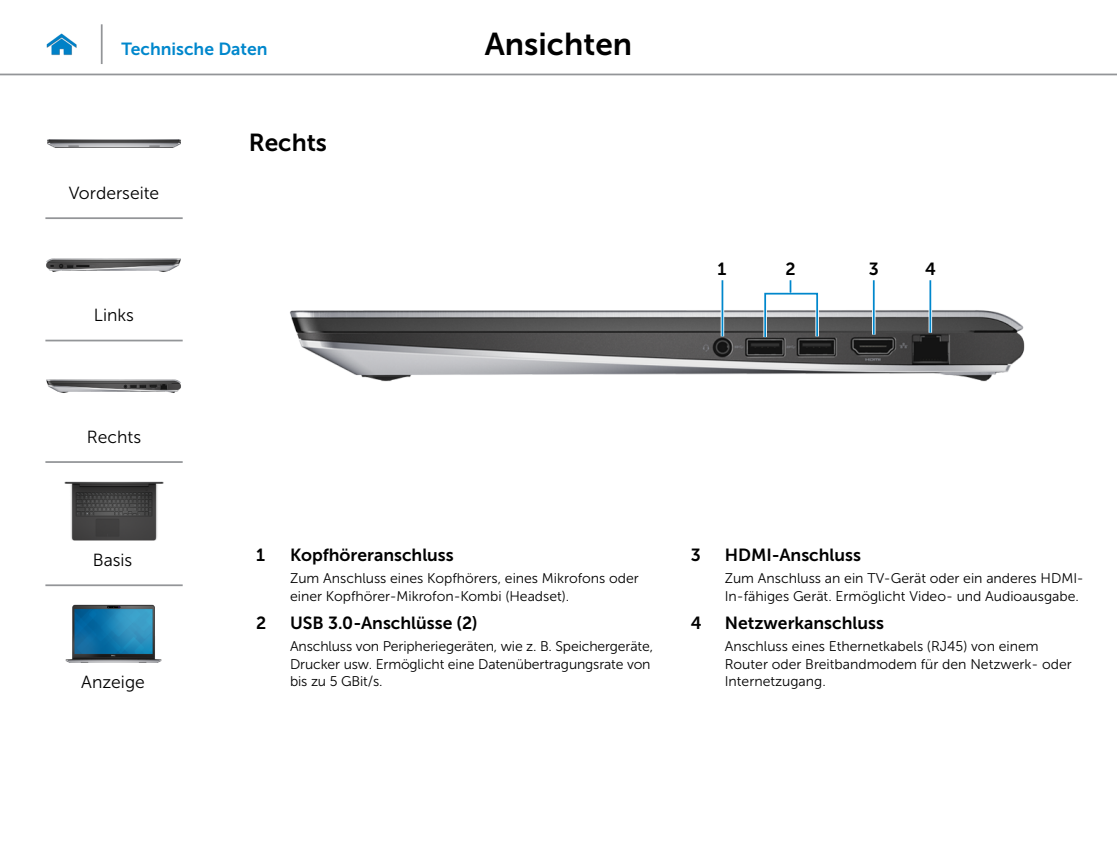
<style>
.page{position:relative;width:1117px;height:844px;background:#fff}
.page>*{position:absolute;margin:0;border:0;box-sizing:border-box;transform-origin:0 0}
.t1{font:31.5px "Museo Sans For Dell 700";color:#000}
.Head2{font:24.5px "Museo Sans For Dell 700";color:#000}
.Callout_Head{font:17.5px "Museo Sans For Dell 700";color:#000}
.t2{font:17.5px "Museo Sans For Dell 300";color:#000}
.t3{font:17.5px "Museo Sans For Dell 700";color:#0087cc}
.Callout-L{font:17.5px "Museo Sans For Dell 700";color:#000}
.Callout_description{font:14px/17.5px "Museo Sans For Dell 300";color:#000}
</style>
<div class="page">
<hr style="left:0;top:74px;width:1116px;height:1px;background:#939598">
<img style="left:46px;top:33px;width:31px;height:23px">
<img style="left:290px;top:299px;width:735px;height:83px">
<svg style="left:720px;top:280px;width:4px;height:56px"></svg>
<hr style="left:721px;top:280px;width:2px;height:56px;background:#0087cc">
<hr style="left:928px;top:280px;width:3px;height:52px;background:#fff">
<hr style="left:929px;top:280px;width:2px;height:52px;background:#0087cc">
<svg style="left:871px;top:280px;width:4px;height:54px"></svg>
<hr style="left:872px;top:280px;width:2px;height:54px;background:#0087cc">
<svg style="left:761px;top:280px;width:59px;height:60px"></svg>
<hr style="left:101px;top:24px;width:2px;height:40px;background:#939598">
<img style="left:47px;top:139px;width:134px;height:9px">
<img style="left:46px;top:258px;width:135px;height:14px">
<img style="left:46px;top:379px;width:135px;height:14px">
<img style="left:64px;top:481px;width:100px;height:59px">
<img style="left:65px;top:604px;width:97px;height:58px">
<hr style="left:45px;top:217px;width:138px;height:2px;background:#939598">
<hr style="left:45px;top:339px;width:138px;height:2px;background:#939598">
<hr style="left:45px;top:461px;width:138px;height:2px;background:#939598">
<hr style="left:45px;top:584px;width:138px;height:2px;background:#939598">
<p class="t3" style="left:122px;top:39px;width:147px">Technische Daten</p>
<h1 class="t1" style="left:485px;top:26px;width:149px">Ansichten</h1>
<p class="t2" style="left:69px;top:183px;width:92px">Vorderseite</p>
<p class="t2" style="left:94px;top:305px;width:41px">Links</p>
<p class="Head2" style="left:249px;top:128px;width:80px">Rechts</p>
<p class="Callout-L" style="left:717px;top:259px;width:10px">1</p>
<p class="Callout-L" style="left:785px;top:259px;width:12px">2</p>
<p class="Callout-L" style="left:868px;top:259px;width:12px">3</p>
<p class="Callout-L" style="left:924px;top:259px;width:12px">4</p>
<p class="t2" style="left:87px;top:428px;width:56px">Rechts</p>
<p class="t2" style="left:93px;top:550px;width:41px">Basis</p>
<p class="t2" style="left:81px;top:672px;width:65px">Anzeige</p>
<p class="Callout_Head" style="left:256px;top:544px;width:10px">1</p>
<p class="Callout_Head" style="left:290px;top:544px;width:165px">Kopfhöreranschluss</p>
<p class="Callout_description" style="left:290px;top:569px;width:350px">Zum Anschluss eines Kopfhörers, eines Mikrofons oder einer Kopfhörer-Mikrofon-Kombi (Headset).</p>
<p class="Callout_Head" style="left:256px;top:612px;width:12px">2</p>
<p class="Callout_Head" style="left:290px;top:612px;width:189px">USB 3.0-Anschlüsse (2)</p>
<p class="Callout_description" style="left:290px;top:637px;width:364px">Anschluss von Peripheriegeräten, wie z. B. Speichergeräte,<br>Drucker usw. Ermöglicht eine Datenübertragungsrate von bis zu 5 GBit/s.</p>
<p class="Callout_Head" style="left:690px;top:544px;width:12px">3</p>
<p class="Callout_Head" style="left:724px;top:544px;width:138px">HDMI-Anschluss</p>
<p class="Callout_description" style="left:724px;top:569px;width:360px">Zum Anschluss an ein TV-Gerät oder ein anderes HDMI-<br>In-fähiges Gerät. Ermöglicht Video- und Audioausgabe.</p>
<p class="Callout_Head" style="left:690px;top:612px;width:12px">4</p>
<p class="Callout_Head" style="left:724px;top:612px;width:161px">Netzwerkanschluss</p>
<p class="Callout_description" style="left:724px;top:637px;width:348px">Anschluss eines Ethernetkabels (RJ45) von einem<br>Router oder Breitbandmodem für den Netzwerk- oder<br>Internetzugang.</p>
</div>
